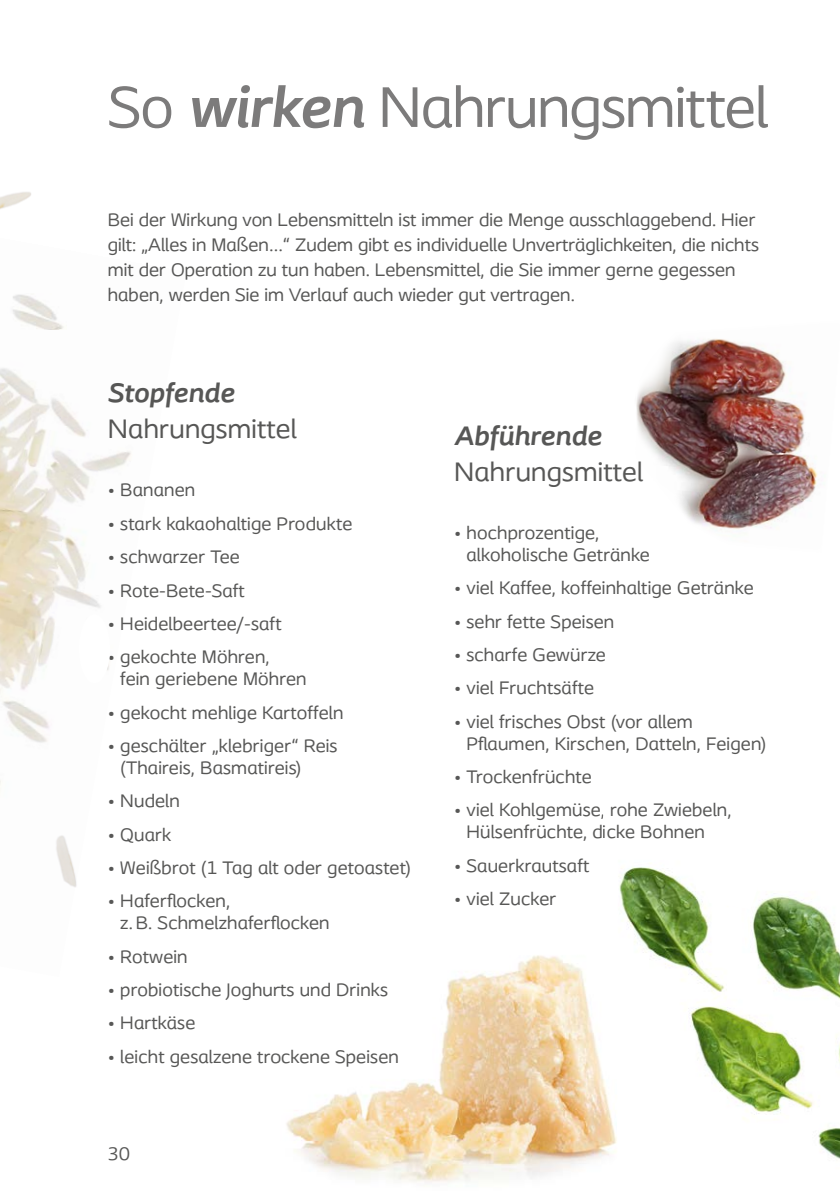
<style>
.page{position:relative;width:840px;height:1191px;background:#fff}
.page>*{position:absolute;margin:0;border:0;box-sizing:border-box;transform-origin:0 0}
.Ü_30_30_pt{font:60px "Coloplast";letter-spacing:-.01em;color:#7c7b7b}
.Ü_Kasten_14_18_pt{font:28px/36px "Coloplast";letter-spacing:.01em;color:#575756}
.Kasten{font:19px/22px "Coloplast";letter-spacing:.01em;color:#575756}
.Text_9_5_12_pt{font:19px/24.8px "Coloplast";letter-spacing:.005em;color:#575756}
.s1{font-weight:700;font-style:italic}
</style>
<div class="page">
<img style="left:699px;top:338px;width:120px;height:192px">
<svg style="left:636px;top:340px;width:63px;height:184px"></svg>
<img style="left:619px;top:867px;width:220px;height:292px">
<img style="left:286px;top:943px;width:351px;height:239px">
<img style="left:0;top:192px;width:31px;height:17px">
<img style="left:0;top:294px;width:131px;height:593px">
<div style="left:79px;top:614px;width:31px;height:69px;background:#fff;border-radius:50%"></div>
<p class="Ü_30_30_pt" style="left:108px;top:71px;width:661px">So <span class="s1">wirken</span> Nahrungsmittel</p>
<p class="Text_9_5_12_pt" style="left:108px;top:207px;width:652px">Bei der Wirkung von Lebensmitteln ist immer die Menge ausschlaggebend. Hier gilt: „Alles in Maßen…“ Zudem gibt es individuelle Unverträglichkeiten, die nichts mit der Operation zu tun haben. Lebensmittel, die Sie immer gerne gegessen haben, werden Sie im Verlauf auch wieder gut vertragen.</p>
<p class="Ü_Kasten_14_18_pt" style="left:108px;top:375px;width:190px"><span class="s1">Stopfende<br></span>Nahrungsmittel</p>
<p class="Kasten" style="left:108px;top:479px;width:89px">• Bananen</p>
<p class="Kasten" style="left:108px;top:512px;width:246px">• stark kakaohaltige Produkte</p>
<p class="Kasten" style="left:108px;top:545px;width:133px">• schwarzer Tee</p>
<p class="Kasten" style="left:108px;top:579px;width:138px">• Rote-Bete-Saft</p>
<p class="Kasten" style="left:108px;top:612px;width:175px">• Heidelbeertee/-saft</p>
<p class="Kasten" style="left:120px;top:645px;width:188px;text-indent:-12px">• gekochte Möhren,<br>fein geriebene Möhren</p>
<p class="Kasten" style="left:108px;top:701px;width:237px">• gekocht mehlige Kartoffeln</p>
<p class="Kasten" style="left:120px;top:734px;width:218px;text-indent:-12px">• geschälter „klebriger“ Reis (Thaireis, Basmatireis)</p>
<p class="Kasten" style="left:108px;top:789px;width:73px">• Nudeln</p>
<p class="Kasten" style="left:108px;top:823px;width:65px">• Quark</p>
<p class="Kasten" style="left:108px;top:856px;width:305px">• Weißbrot (1 Tag alt oder getoastet)</p>
<p class="Kasten" style="left:120px;top:889px;width:211px;text-indent:-12px">• Haferflocken,<br>z.B. Schmelzhaferflocken</p>
<p class="Kasten" style="left:108px;top:945px;width:81px">• Rotwein</p>
<p class="Kasten" style="left:108px;top:978px;width:282px">• probiotische Joghurts und Drinks</p>
<p class="Kasten" style="left:108px;top:1011px;width:89px">• Hartkäse</p>
<p class="Kasten" style="left:108px;top:1045px;width:292px">• leicht gesalzene trockene Speisen</p>
<p class="Text_9_5_12_pt" style="left:108px;top:1141px;width:24px">30</p>
<p class="Ü_Kasten_14_18_pt" style="left:454px;top:417px;width:190px"><span class="s1">Abführende<br></span>Nahrungsmittel</p>
<p class="Kasten" style="left:466px;top:521px;width:185px;text-indent:-12px">• hochprozentige, alkoholische Getränke</p>
<p class="Kasten" style="left:454px;top:577px;width:301px">• viel Kaffee, koffeinhaltige Getränke</p>
<p class="Kasten" style="left:454px;top:610px;width:162px">• sehr fette Speisen</p>
<p class="Kasten" style="left:454px;top:643px;width:153px">• scharfe Gewürze</p>
<p class="Kasten" style="left:454px;top:677px;width:141px">• viel Fruchtsäfte</p>
<p class="Kasten" style="left:466px;top:710px;width:301px;text-indent:-12px">• viel frisches Obst (vor allem<br>Pflaumen, Kirschen, Datteln, Feigen)</p>
<p class="Kasten" style="left:454px;top:765px;width:139px">• Trockenfrüchte</p>
<p class="Kasten" style="left:466px;top:799px;width:266px;text-indent:-12px">• viel Kohlgemüse, rohe Zwiebeln,<br>Hülsenfrüchte, dicke Bohnen</p>
<p class="Kasten" style="left:454px;top:854px;width:137px">• Sauerkrautsaft</p>
<p class="Kasten" style="left:454px;top:887px;width:104px">• viel Zucker</p>
</div>
